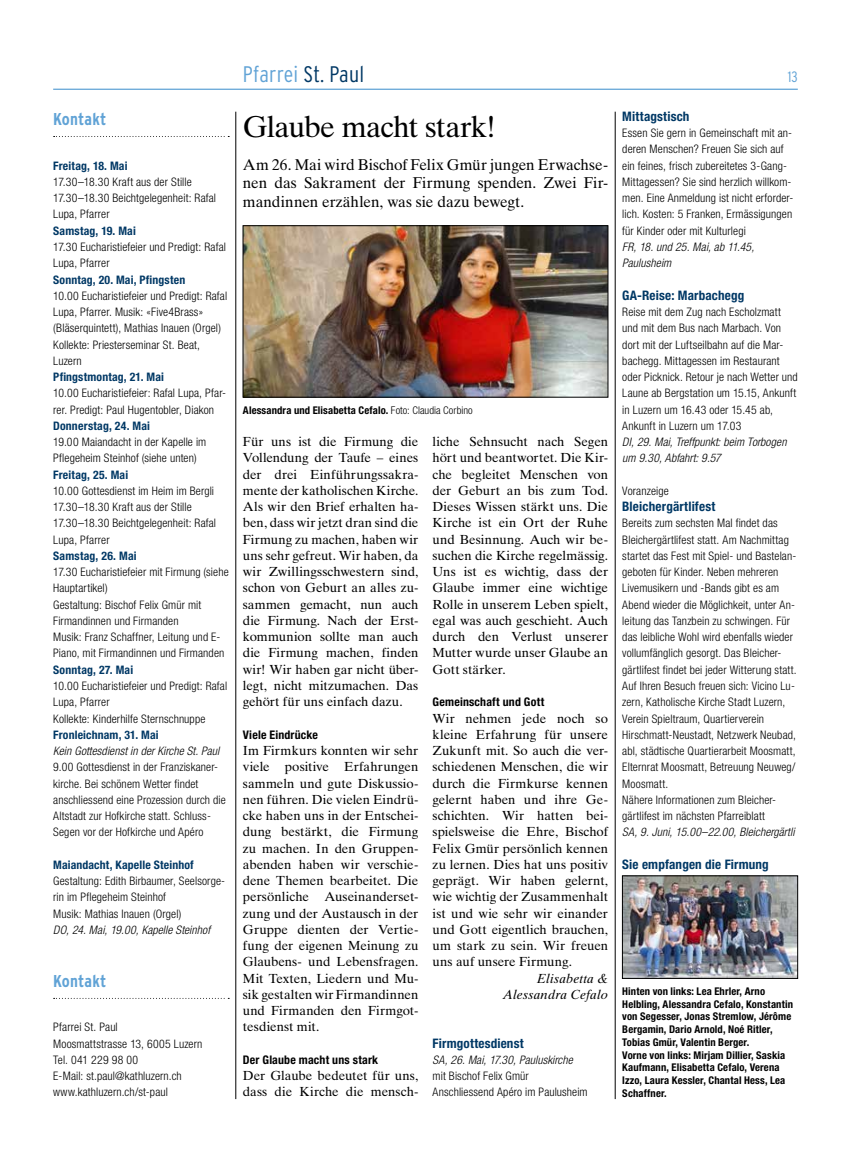
<style>
.page{position:relative;width:851px;height:1170px;background:#fff}
.page>*{position:absolute;margin:0;border:0;box-sizing:border-box;transform-origin:0 0}
.t1{font:30px "Times Ten LT Std";letter-spacing:-.025em;color:#000}
.t2{font:300 condensed 22.5px "Interstate";letter-spacing:.01em;color:#61a3d6}
.t3{font:700 condensed 17.12px "Interstate";letter-spacing:.01em;color:#61a3d6}
.t4{font:15.62px/18.8px "Times Ten LT Std";letter-spacing:-.005em;color:#000;text-align:justify}
.t5{font:300 condensed 15px "Interstate";color:#61a3d6}
.t6{font:13.12px/16.2px "Times Ten LT Std";color:#000;text-align:justify}
.t7{font:700 condensed 13.12px "Helvetica Neue LT Std";letter-spacing:.01em;color:#003865}
.t8{font:italic 13.12px/16.2px "Times Ten LT Std";letter-spacing:.01em;color:#000;text-align:right}
.t9{font:700 condensed 11.88px "Helvetica Neue LT Std";letter-spacing:.015em;color:#000}
.t10{font:300 condensed 11.75px/16.2px "Helvetica Neue LT Std";letter-spacing:.01em;color:#000}
.t11{font:italic 300 condensed 11.75px/16.2px "Helvetica Neue LT Std";letter-spacing:.01em;color:#000}
.t12{font:700 condensed 11.75px "Helvetica Neue LT Std";letter-spacing:.015em;color:#003865}
.t13{font:700 condensed 10.62px/12.8px "Helvetica Neue LT Std";letter-spacing:.01em;color:#000}
.s1{color:#003865}
.s2{font-weight:300}
</style>
<div class="page">
<hr style="left:53px;top:89px;width:744px;height:1px;background:#61a3d6">
<svg style="left:54px;top:136px;width:175px;height:1px"></svg>
<hr style="left:235px;top:112px;width:1px;height:986px;background:#000">
<hr style="left:615px;top:112px;width:1px;height:986px;background:#000">
<img style="left:245px;top:227px;width:361px;height:168px">
<div style="left:243px;top:225px;width:365px;height:172px;border:1px solid #000"></div>
<img style="left:624px;top:877px;width:171px;height:99px">
<div style="left:622px;top:875px;width:175px;height:103px;border:1px solid #000"></div>
<h3 class="t3" style="left:53px;top:110px;width:55px">Kontakt</h3>
<p class="t12" style="left:53px;top:158px;width:76px">Freitag, 18. Mai</p>
<p class="t10" style="left:53px;top:173px;width:164px">17.30–18.30 Kraft aus der Stille<br>17.30–18.30 Beichtgelegenheit: Rafal<br>Lupa, Pfarrer</p>
<p class="t12" style="left:53px;top:223px;width:84px">Samstag, 19. Mai</p>
<p class="t10" style="left:53px;top:238px;width:174px">17.30 Eucharistiefeier und Predigt: Rafal<br>Lupa, Pfarrer</p>
<p class="t12" style="left:53px;top:272px;width:133px">Sonntag, 20. Mai, Pfingsten</p>
<p class="t10" style="left:53px;top:287px;width:175px">10.00 Eucharistiefeier und Predigt: Rafal Lupa, Pfarrer. Musik: «Five4Brass» (Bläserquintett), Mathias Inauen (Orgel)<br>Kollekte: Priesterseminar St. Beat, Luzern</p>
<p class="t12" style="left:53px;top:370px;width:112px">Pfingstmontag, 21. Mai</p>
<p class="t10" style="left:53px;top:385px;width:174px">10.00 Eucharistiefeier: Rafal Lupa, Pfar&shy;rer. Predigt: Paul Hugentobler, Diakon</p>
<p class="t12" style="left:53px;top:418px;width:98px">Donnerstag, 24. Mai</p>
<p class="t10" style="left:53px;top:433px;width:154px">19.00 Maiandacht in der Kapelle im<br>Pflegeheim Steinhof (siehe unten)</p>
<p class="t12" style="left:53px;top:467px;width:76px">Freitag, 25. Mai</p>
<p class="t10" style="left:53px;top:482px;width:164px">10.00 Gottesdienst im Heim im Bergli<br>17.30–18.30 Kraft aus der Stille<br>17.30–18.30 Beichtgelegenheit: Rafal<br>Lupa, Pfarrer</p>
<p class="t12" style="left:53px;top:548px;width:85px">Samstag, 26. Mai</p>
<p class="t10" style="left:53px;top:563px;width:177px">17.30 Eucharistiefeier mit Firmung (siehe Hauptartikel)<br>Gestaltung: Bischof Felix Gmür mit Firmandinnen und Firmanden<br>Musik: Franz Schaffner, Leitung und E-Piano, mit Firmandinnen und Firmanden</p>
<p class="t12" style="left:53px;top:662px;width:81px">Sonntag, 27. Mai</p>
<p class="t10" style="left:53px;top:677px;width:175px">10.00 Eucharistiefeier und Predigt: Rafal<br>Lupa, Pfarrer<br>Kollekte: Kinderhilfe Sternschnuppe</p>
<p class="t12" style="left:53px;top:727px;width:107px">Fronleichnam, 31. Mai</p>
<p class="t11" style="left:53px;top:743px;width:168px">Kein Gottesdienst in der Kirche St. Paul</p>
<p class="t10" style="left:53px;top:758px;width:174px">9.00 Gottesdienst in der Franziskaner&shy;kirche. Bei schönem Wetter findet anschliessend eine Prozession durch die Altstadt zur Hofkirche statt. Schluss-Segen vor der Hofkirche und Apéro</p>
<p class="t12" style="left:53px;top:857px;width:142px">Maiandacht, Kapelle Steinhof</p>
<p class="t10" style="left:53px;top:872px;width:173px">Gestaltung: Edith Birbaumer, Seelsorge&shy;rin im Pflegeheim Steinhof<br>Musik: Mathias Inauen (Orgel)</p>
<p class="t11" style="left:53px;top:921px;width:158px">DO, 24. Mai, 19.00, Kapelle Steinhof</p>
<h3 class="t3" style="left:53px;top:971px;width:55px">Kontakt</h3>
<p class="t10" style="left:53px;top:1018px;width:151px">Pfarrei St. Paul<br>Moosmattstrasse 13, 6005 Luzern<br>Tel. 041 229 98 00<br>E-Mail: st.paul@kathluzern.ch www.kathluzern.ch/st-paul</p>
<h2 class="t2" style="left:243px;top:62px;width:123px">Pfarrei <span class="s1">St. Paul</span></h2>
<p class="t5" style="left:787px;top:68px;width:12px">13</p>
<h1 class="t1" style="left:243px;top:109px;width:255px">Glaube macht stark!</h1>
<h3 class="t4" style="left:243px;top:155px;width:366px">Am 26. Mai wird Bischof Felix Gmür jungen Erwachse&shy;nen das Sakrament der Firmung spenden. Zwei Fir&shy;mandinnen erzählen, was sie dazu bewegt.</h3>
<p class="t13" style="left:243px;top:403px;width:231px">Alessandra und Elisabetta Cefalo. <span class="s2">Foto: Claudia Corbino</span></p>
<p class="t6" style="left:243px;top:433px;width:177px">Für uns ist die Firmung die Vollendung der Taufe – eines der drei Einführungssakra&shy;mente der katholischen Kirche.<br>Als wir den Brief erhalten ha&shy;ben, dass wir jetzt dran sind die Firmung zu machen, haben wir uns sehr gefreut. Wir haben, da wir Zwillingsschwestern sind, schon von Geburt an alles zu&shy;sammen gemacht, nun auch die Firmung. Nach der Erst&shy;kommunion sollte man auch die Firmung machen, finden wir! Wir haben gar nicht über&shy;legt, nicht mitzumachen. Das gehört für uns einfach dazu.</p>
<p class="t9" style="left:243px;top:727px;width:77px">Viele Eindrücke</p>
<p class="t6" style="left:243px;top:742px;width:177px">Im Firmkurs konnten wir sehr viele positive Erfahrungen sammeln und gute Diskussio&shy;nen führen. Die vielen Eindrü&shy;cke haben uns in der Entschei&shy;dung bestärkt, die Firmung zu machen. In den Gruppen&shy;abenden haben wir verschie&shy;dene Themen bearbeitet. Die persönliche Auseinanderset&shy;zung und der Austausch in der Gruppe dienten der Vertie&shy;fung der eigenen Meinung zu Glaubens- und Lebensfragen.<br>Mit Texten, Liedern und Mu&shy;sik gestalten wir Firmandinnen und Firmanden den Firmgot&shy;tesdienst mit.</p>
<p class="t9" style="left:243px;top:1052px;width:137px">Der Glaube macht uns stark</p>
<p class="t6" style="left:243px;top:1067px;width:177px">Der Glaube bedeutet für uns, dass die Kirche die mensch-</p>
<p class="t6" style="left:432px;top:433px;width:177px">liche Sehnsucht nach Segen hört und beantwortet. Die Kir&shy;che begleitet Menschen von der Geburt an bis zum Tod.<br>Dieses Wissen stärkt uns. Die Kirche ist ein Ort der Ruhe und Besinnung. Auch wir be&shy;suchen die Kirche regelmässig.<br>Uns ist es wichtig, dass der Glaube immer eine wichtige Rolle in unserem Leben spielt, egal was auch geschieht. Auch durch den Verlust unserer Mutter wurde unser Glaube an Gott stärker.</p>
<p class="t9" style="left:432px;top:694px;width:113px">Gemeinschaft und Gott</p>
<p class="t6" style="left:432px;top:709px;width:177px">Wir nehmen jede noch so kleine Erfahrung für unsere Zukunft mit. So auch die ver&shy;schiedenen Menschen, die wir durch die Firmkurse kennen gelernt haben und ihre Ge&shy;schichten. Wir hatten bei&shy;spielsweise die Ehre, Bischof Felix Gmür persönlich kennen zu lernen. Dies hat uns positiv geprägt. Wir haben gelernt, wie wichtig der Zusammenhalt ist und wie sehr wir einander und Gott eigentlich brauchen, um stark zu sein. Wir freuen uns auf unsere Firmung.</p>
<p class="t8" style="left:502px;top:969px;width:107px">Elisabetta &amp;<br>Alessandra Cefalo</p>
<p class="t7" style="left:432px;top:1034px;width:93px">Firmgottesdienst</p>
<p class="t11" style="left:432px;top:1051px;width:142px">SA, 26. Mai, 17.30, Pauluskirche</p>
<p class="t10" style="left:432px;top:1067px;width:156px">mit Bischof Felix Gmür<br>Anschliessend Apéro im Paulusheim</p>
<p class="t7" style="left:622px;top:108px;width:69px">Mittagstisch</p>
<p class="t10" style="left:622px;top:125px;width:172px">Essen Sie gern in Gemeinschaft mit an&shy;deren Menschen? Freuen Sie sich auf ein feines, frisch zubereitetes 3-Gang-Mittagessen? Sie sind herzlich willkom&shy;men. Eine Anmeldung ist nicht erforder&shy;lich. Kosten: 5 Franken, Ermässigungen für Kinder oder mit Kulturlegi</p>
<p class="t11" style="left:622px;top:239px;width:133px">FR, 18. und 25. Mai, ab 11.45,<br>Paulusheim</p>
<p class="t7" style="left:622px;top:287px;width:123px">GA-Reise: Marbachegg</p>
<p class="t10" style="left:622px;top:303px;width:177px">Reise mit dem Zug nach Escholzmatt und mit dem Bus nach Marbach. Von dort mit der Luftseilbahn auf die Mar&shy;bachegg. Mittagessen im Restaurant oder Picknick. Retour je nach Wetter und Laune ab Bergstation um 15.15, Ankunft in Luzern um 16.43 oder 15.45 ab, Ankunft in Luzern um 17.03</p>
<p class="t11" style="left:622px;top:434px;width:166px">DI, 29. Mai, Treffpunkt: beim Torbogen um 9.30, Abfahrt: 9.57</p>
<p class="t10" style="left:622px;top:482px;width:48px">Voranzeige</p>
<p class="t7" style="left:622px;top:498px;width:94px">Bleichergärtlifest</p>
<p class="t10" style="left:622px;top:515px;width:176px">Bereits zum sechsten Mal findet das Bleichergärtlifest statt. Am Nachmittag startet das Fest mit Spiel- und Bastelan&shy;geboten für Kinder. Neben mehreren Livemusikern und -Bands gibt es am Abend wieder die Möglichkeit, unter An&shy;leitung das Tanzbein zu schwingen. Für das leibliche Wohl wird ebenfalls wieder vollumfänglich gesorgt. Das Bleicher&shy;gärtlifest findet bei jeder Witterung statt.<br>Auf Ihren Besuch freuen sich: Vicino Lu&shy;zern, Katholische Kirche Stadt Luzern, Verein Spieltraum, Quartierverein Hirschmatt-Neustadt, Netzwerk Neubad, abl, städtische Quartierarbeit Moosmatt, Elternrat Moosmatt, Betreuung Neuweg/ Moosmatt.<br>Nähere Informationen zum Bleicher&shy;gärtlifest im nächsten Pfarreiblatt</p>
<p class="t11" style="left:622px;top:824px;width:174px">SA, 9. Juni, 15.00–22.00, Bleichergärtli</p>
<p class="t7" style="left:622px;top:856px;width:148px">Sie empfangen die Firmung</p>
<p class="t13" style="left:622px;top:984px;width:172px">Hinten von links: Lea Ehrler, Arno Helbling, Alessandra Cefalo, Konstantin von Segesser, Jonas Stremlow, Jérôme Bergamin, Dario Arnold, Noé Ritler, Tobias Gmür, Valentin Berger.<br>Vorne von links: Mirjam Dillier, Saskia Kaufmann, Elisabetta Cefalo, Verena Izzo, Laura Kessler, Chantal Hess, Lea Schaffner.</p>
</div>
